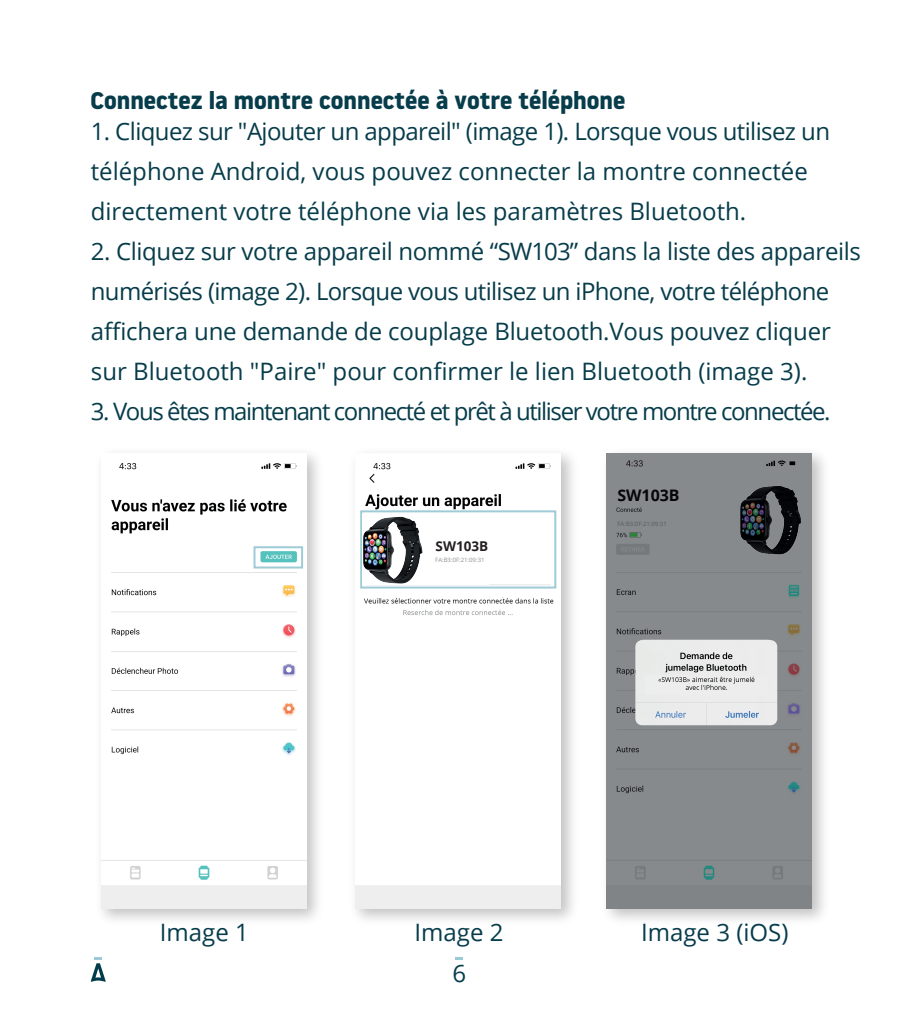
<style>
.page{position:relative;width:919px;height:1032px;background:#fff}
.page>*{position:absolute;margin:0;border:0;box-sizing:border-box;transform-origin:0 0}
.t1{font:24px/40px "Open Sans";letter-spacing:-.015em;color:#073c4a}
.t2{font:24px "Open Sans";letter-spacing:-.06em;color:#073c4a}
.t3{font:700 24px "Noway";color:#073c4b}
.t4{font:24px "Open Sans";color:#073c4b}
.t5{font:700 16px "Open Sans";color:#05060a}
.t6{font:700 13.6px "Open Sans";color:#231f20}
.t7{font:6px "Open Sans";color:#575a5b}
.t8{font:6px "Open Sans";color:#8e9091}
</style>
<div class="page">
<svg style="left:91px;top:957px;width:15px;height:25px"></svg>
<svg style="left:456px;top:957px;width:7px;height:2px"></svg>
<img style="left:102px;top:464px;width:204px;height:445px">
<svg style="left:119px;top:463px;width:17px;height:6px"></svg>
<svg style="left:261px;top:463px;width:36px;height:6px"></svg>
<img style="left:356px;top:463px;width:204px;height:446px">
<svg style="left:373px;top:463px;width:17px;height:6px"></svg>
<svg style="left:515px;top:463px;width:36px;height:6px"></svg>
<img style="left:606px;top:453px;width:218px;height:467px">
<div style="left:606px;top:454px;width:205px;height:455px;background:#878a8c"></div>
<svg style="left:626px;top:460px;width:16px;height:6px"></svg>
<svg style="left:766px;top:460px;width:35px;height:6px"></svg>
<div style="left:253px;top:546px;width:50px;height:22px;border:2px solid #9fcbd7"></div>
<div style="left:360px;top:510px;width:196px;height:78px;border:2px solid #9fcbd7"></div>
<div style="left:615px;top:487px;width:33px;height:17px;background:#878a8c"></div>
<div style="left:615px;top:518px;width:54px;height:11px;background:#878a8c"></div>
<div style="left:740px;top:484px;width:67px;height:80px;background:#878a8c"></div>
<img style="left:730px;top:481px;width:80px;height:79px">
<div style="left:362px;top:514px;width:127px;height:71px;background:#fff"></div>
<img style="left:353px;top:511px;width:78px;height:79px">
<img style="left:635px;top:640px;width:142px;height:85px">
<p class="t3" style="left:90px;top:87px;width:536px">Connectez la montre connectée à votre téléphone</p>
<p class="t1" style="left:91px;top:111px;width:740px">1. Cliquez sur "Ajouter un appareil" (image 1). Lorsque vous utilisez un téléphone Android, vous pouvez connecter la montre connectée directement votre téléphone via les paramètres Bluetooth.</p>
<p class="t1" style="left:91px;top:231px;width:771px">2. Cliquez sur votre appareil nommé “SW103” dans la liste des appareils numérisés (image 2). Lorsque vous utilisez un iPhone, votre téléphone affichera une demande de couplage Bluetooth.Vous pouvez cliquer sur Bluetooth "Paire" pour confirmer le lien Bluetooth (image 3).</p>
<p class="t2" style="left:91px;top:395px;width:741px">3. Vous êtes maintenant connecté et prêt à utiliser votre montre connectée.</p>
<p class="t6" style="left:435px;top:537px;width:54px">SW103B</p>
<p class="t8" style="left:435px;top:555px;width:51px">FA:B3:0F:21:09:31</p>
<p class="t5" style="left:617px;top:484px;width:64px">SW103B</p>
<p class="t7" style="left:617px;top:520px;width:51px">FA:B3:0F:21:09:31</p>
<p class="t4" style="left:160px;top:915px;width:90px">Image 1</p>
<p class="t4" style="left:414px;top:915px;width:90px">Image 2</p>
<p class="t4" style="left:641px;top:916px;width:149px">Image 3 (iOS)</p>
<p class="t4" style="left:452px;top:957px;width:15px">6</p>
</div>
